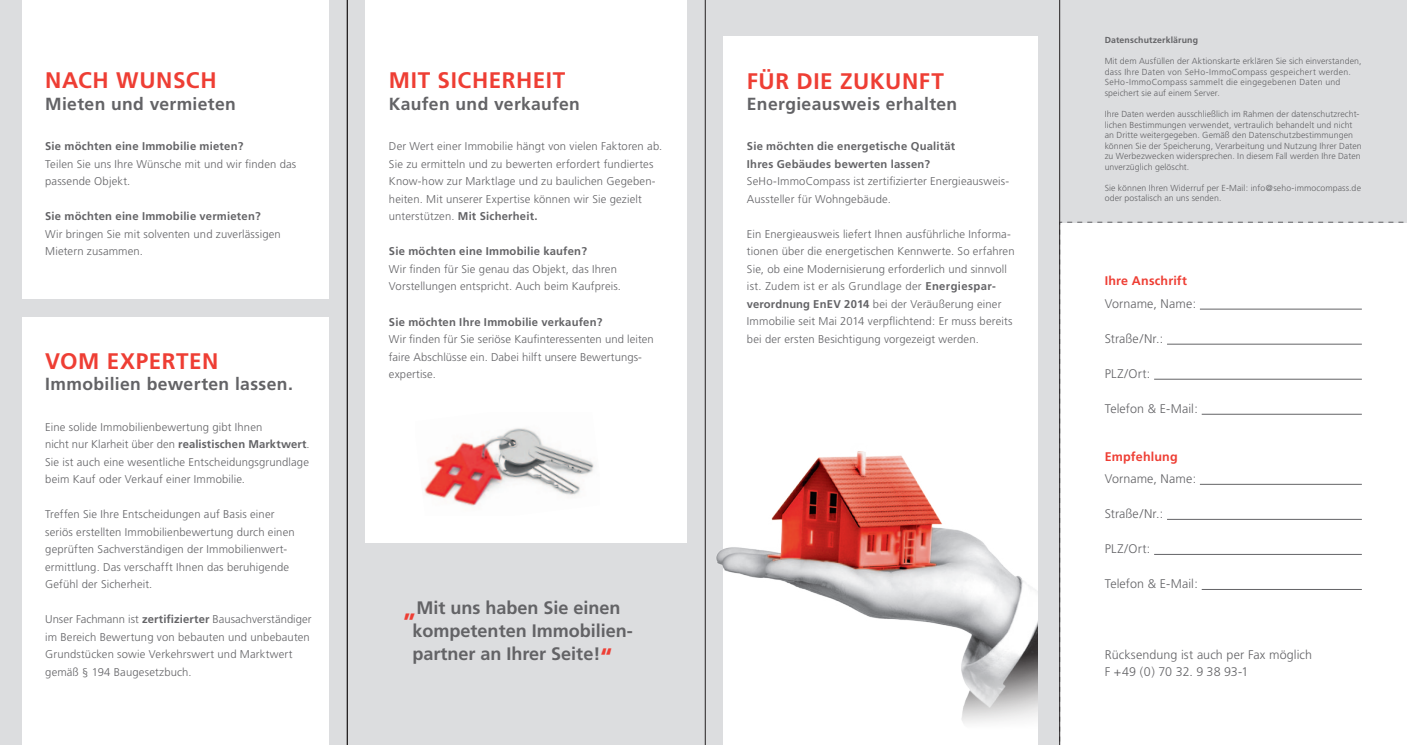
<style>
.page{position:relative;width:1407px;height:745px;background:#fff}
.page>*{position:absolute;margin:0;border:0;box-sizing:border-box;transform-origin:0 0}
.t1{font:700 22.5px "Frutiger";letter-spacing:.025em;color:#ee3e34}
.t2{font:700 18px/23.2px "Frutiger";color:#636366}
.t3{font:700 17.5px "Frutiger";letter-spacing:.02em;color:#636366}
.t4{font:300 12.5px/16.4px "Frutiger";letter-spacing:.01em;color:#636366}
.t5{font:700 12.5px "Frutiger";letter-spacing:.015em;color:#ee3e34}
.t6{font:300 11.25px/17.5px "Frutiger";letter-spacing:.015em;color:#636366}
.t7{font:700 11.25px/17.5px "Frutiger";letter-spacing:.02em;color:#636366}
.t8{font:300 8.75px/10.5px "Frutiger";letter-spacing:.01em;color:#636366}
.t9{font:700 8.75px "Frutiger";letter-spacing:.015em;color:#636366}
.s1{font-weight:700}
.s2{font-size:25.25px;color:#ee3e34}
</style>
<div class="page">
<div style="left:330px;top:0;width:35px;height:744px;background:#dcdddf"></div>
<div style="left:687px;top:0;width:36px;height:744px;background:#dcdddf"></div>
<img style="left:424px;top:428px;width:170px;height:78px">
<div style="left:0;top:299px;width:347px;height:17px;background:#dcdddf"></div>
<div style="left:705px;top:0;width:351px;height:35px;background:#dcdddf"></div>
<div style="left:347px;top:543px;width:358px;height:201px;background:#dcdddf"></div>
<div style="left:0;top:0;width:22px;height:744px;background:#dcdddf"></div>
<div style="left:1038px;top:0;width:21px;height:744px;background:#dcdddf"></div>
<div style="left:1059px;top:0;width:348px;height:222px;background:#dcdddf"></div>
<svg style="left:1060px;top:222px;width:347px;height:522px"></svg>
<img style="left:716px;top:451px;width:322px;height:273px">
<hr style="left:1200px;top:308px;width:162px;height:1px;background:#636366">
<hr style="left:1167px;top:343px;width:195px;height:1px;background:#636366">
<hr style="left:1154px;top:378px;width:208px;height:1px;background:#636366">
<hr style="left:1201px;top:413px;width:161px;height:1px;background:#636366">
<hr style="left:1200px;top:483px;width:162px;height:1px;background:#636366">
<hr style="left:1167px;top:518px;width:195px;height:1px;background:#636366">
<hr style="left:1154px;top:553px;width:208px;height:1px;background:#636366">
<hr style="left:1201px;top:588px;width:161px;height:1px;background:#636366">
<hr style="left:705px;top:0;width:1px;height:744px;background:#231f20">
<hr style="left:1059px;top:0;width:1px;height:744px;background:#231f20">
<hr style="left:347px;top:0;width:1px;height:744px;background:#231f20">
<h1 class="t1" style="left:45px;top:67px;width:173px">NACH WUNSCH</h1>
<h3 class="t3" style="left:45px;top:93px;width:192px">Mieten und vermieten</h3>
<p class="t7" style="left:45px;top:137px;width:200px">Sie möchten eine Immobilie mieten?</p>
<p class="t6" style="left:45px;top:155px;width:253px">Teilen Sie uns Ihre Wünsche mit und wir finden das passende Objekt.</p>
<p class="t7" style="left:45px;top:207px;width:217px">Sie möchten eine Immobilie vermieten?</p>
<p class="t6" style="left:45px;top:225px;width:237px">Wir bringen Sie mit solventen und zuverlässigen<br>Mietern zusammen.</p>
<h1 class="t1" style="left:45px;top:347px;width:175px">VOM EXPERTEN</h1>
<h3 class="t3" style="left:45px;top:373px;width:249px">Immobilien bewerten lassen.</h3>
<p class="t6" style="left:45px;top:417px;width:266px">Eine solide Immobilienbewertung gibt Ihnen<br>nicht nur Klarheit über den <span class="s1">realistischen Marktwert</span>.<br>Sie ist auch eine wesentliche Entscheidungsgrundlage beim Kauf oder Verkauf einer Immobilie.</p>
<p class="t6" style="left:45px;top:505px;width:251px">Treffen Sie Ihre Entscheidungen auf Basis einer seriös erstellten Immobilienbewertung durch einen geprüften Sachverständigen der Immobilienwert&shy;ermittlung. Das verschafft Ihnen das beruhigende Gefühl der Sicherheit.</p>
<p class="t6" style="left:45px;top:610px;width:268px">Unser Fachmann ist <span class="s1">zertifizierter</span> Bausachverständiger im Bereich Bewertung von bebauten und unbebauten Grundstücken sowie Verkehrswert und Marktwert gemäß § 194 Baugesetzbuch.</p>
<h1 class="t1" style="left:389px;top:67px;width:178px">MIT SICHERHEIT</h1>
<h3 class="t3" style="left:389px;top:93px;width:193px">Kaufen und verkaufen</h3>
<p class="t6" style="left:389px;top:137px;width:275px">Der Wert einer Immobilie hängt von vielen Faktoren ab.<br>Sie zu ermitteln und zu bewerten erfordert fundiertes Know-how zur Marktlage und zu baulichen Gegeben&shy;heiten. Mit unserer Expertise können wir Sie gezielt unterstützen. <span class="s1">Mit Sicherheit.</span></p>
<p class="t7" style="left:389px;top:242px;width:199px">Sie möchten eine Immobilie kaufen?</p>
<p class="t6" style="left:389px;top:260px;width:234px">Wir finden für Sie genau das Objekt, das Ihren<br>Vorstellungen entspricht. Auch beim Kaufpreis.</p>
<p class="t7" style="left:389px;top:312px;width:215px">Sie möchten Ihre Immobilie verkaufen?</p>
<p class="t6" style="left:389px;top:330px;width:266px">Wir finden für Sie seriöse Kaufinteressenten und leiten faire Abschlüsse ein. Dabei hilft unsere Bewertungs&shy;expertise.</p>
<h2 class="t2" style="left:412px;top:595px;width:222px;text-indent:-9px"><span class="s2">„</span>Mit uns haben Sie einen kompetenten Immobilien&shy;partner an Ihrer Seite!<span class="s2">“</span></h2>
<h1 class="t1" style="left:747px;top:68px;width:198px">FÜR DIE ZUKUNFT</h1>
<h3 class="t3" style="left:747px;top:93px;width:212px">Energieausweis erhalten</h3>
<p class="t7" style="left:747px;top:137px;width:210px">Sie möchten die energetische Qualität<br>Ihres Gebäudes bewerten lassen?</p>
<p class="t6" style="left:747px;top:172px;width:264px">SeHo-ImmoCompass ist zertifizierter Energieausweis-<br>Aussteller für Wohngebäude.</p>
<p class="t6" style="left:747px;top:225px;width:269px">Ein Energieausweis liefert Ihnen ausführliche Informa&shy;tionen über die energetischen Kennwerte. So erfahren Sie, ob eine Modernisierung erforderlich und sinnvoll ist. Zudem ist er als Grundlage der <span class="s1">Energiespar&shy;verordnung EnEV 2014</span> bei der Veräußerung einer Immobilie seit Mai 2014 verpflichtend: Er muss bereits bei der ersten Besichtigung vorgezeigt werden.</p>
<p class="t9" style="left:1104px;top:35px;width:95px">Datenschutzerklärung</p>
<p class="t8" style="left:1104px;top:56px;width:258px">Mit dem Ausfüllen der Aktionskarte erklären Sie sich einverstanden, dass Ihre Daten von SeHo-ImmoCompass gespeichert werden.<br>SeHo-ImmoCompass sammelt die eingegebenen Daten und speichert sie auf einem Server.</p>
<p class="t8" style="left:1104px;top:109px;width:259px">Ihre Daten werden ausschließlich im Rahmen der datenschutzrecht&shy;lichen Bestimmungen verwendet, vertraulich behandelt und nicht an Dritte weitergegeben. Gemäß den Datenschutzbestimmungen können Sie der Speicherung, Verarbeitung und Nutzung Ihrer Daten zu Werbezwecken widersprechen. In diesem Fall werden Ihre Daten unverzüglich gelöscht.</p>
<p class="t8" style="left:1104px;top:182px;width:258px">Sie können Ihren Widerruf per E-Mail: info@seho-immocompass.de oder postalisch an uns senden.</p>
<p class="t5" style="left:1104px;top:273px;width:84px">Ihre Anschrift</p>
<p class="t4" style="left:1104px;top:295px;width:93px">Vorname, Name:</p>
<p class="t4" style="left:1104px;top:330px;width:60px">Straße/Nr.:</p>
<p class="t4" style="left:1104px;top:365px;width:47px">PLZ/Ort:</p>
<p class="t4" style="left:1104px;top:400px;width:95px">Telefon &amp; E-Mail:</p>
<p class="t5" style="left:1104px;top:448px;width:75px">Empfehlung</p>
<p class="t4" style="left:1104px;top:470px;width:93px">Vorname, Name:</p>
<p class="t4" style="left:1104px;top:505px;width:60px">Straße/Nr.:</p>
<p class="t4" style="left:1104px;top:540px;width:47px">PLZ/Ort:</p>
<p class="t4" style="left:1104px;top:575px;width:95px">Telefon &amp; E-Mail:</p>
<p class="t4" style="left:1104px;top:646px;width:209px">Rücksendung ist auch per Fax möglich<br>F +49 (0) 70 32. 9 38 93-1</p>
</div>
